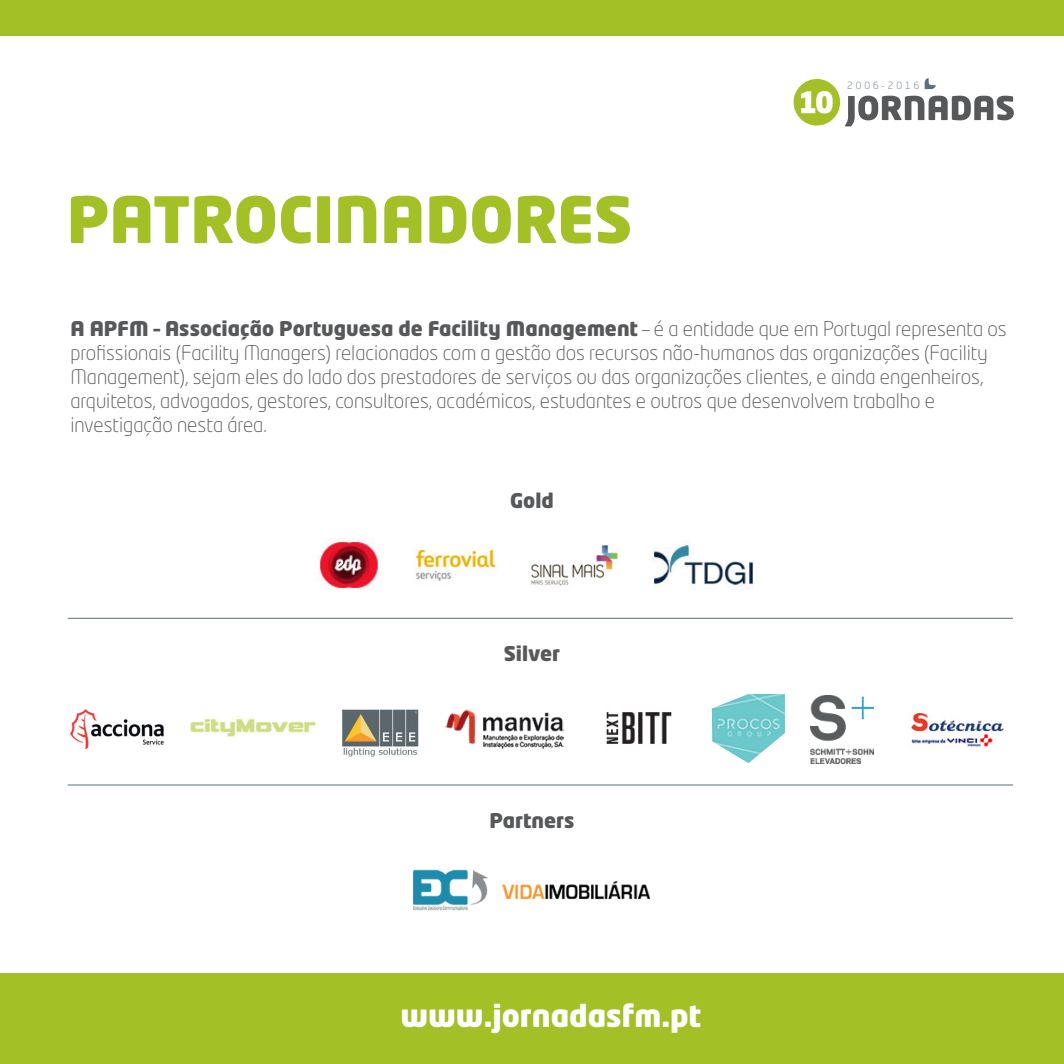
<style>
.page{position:relative;width:1064px;height:1064px;background:#fff}
.page>*{position:absolute;margin:0;border:0;box-sizing:border-box;transform-origin:0 0}
.t1{font:900 63px "Neo Tech Std";color:#a3c027}
.t2{font:900 30px "Neo Tech Std";color:#fff}
.t3{font:300 20px/24px "Neo Tech Std";color:#57585a}
.t4{font:900 20px "Neo Tech Std";color:#57585a}
.t5{font:300 9.75px "Neo Tech Std";letter-spacing:.3em;color:#596e7f}
.s1{font-weight:900}
</style>
<div class="page">
<svg style="left:845px;top:96px;width:168px;height:30px"></svg>
<svg style="left:924px;top:78px;width:11px;height:11px"></svg>
<div style="left:793px;top:79px;width:46px;height:46px;background:#a3c027;border-radius:50%"></div>
<svg style="left:801px;top:91px;width:31px;height:22px"></svg>
<div style="left:0;top:0;width:1063px;height:36px;background:#a3c027"></div>
<div style="left:0;top:973px;width:1063px;height:90px;background:#a3c027"></div>
<img style="left:314px;top:538px;width:68px;height:52px">
<img style="left:414px;top:549px;width:82px;height:32px">
<img style="left:531px;top:545px;width:89px;height:41px">
<img style="left:653px;top:541px;width:100px;height:44px">
<img style="left:190px;top:718px;width:125px;height:19px">
<img style="left:445px;top:709px;width:119px;height:39px">
<img style="left:606px;top:712px;width:66px;height:32px">
<img style="left:911px;top:712px;width:93px;height:35px">
<img style="left:413px;top:869px;width:74px;height:41px">
<img style="left:502px;top:881px;width:148px;height:19px">
<hr style="left:68px;top:617px;width:944px;height:1px;background:#596e7f">
<hr style="left:68px;top:784px;width:944px;height:1px;background:#596e7f">
<img style="left:711px;top:693px;width:73px;height:69px">
<img style="left:70px;top:709px;width:94px;height:39px">
<img style="left:810px;top:695px;width:63px;height:67px">
<img style="left:342px;top:709px;width:77px;height:47px">
<h1 class="t1" style="left:67px;top:178px;width:567px">PATROCINADORES</h1>
<p class="t5" style="left:846px;top:80px;width:74px">2006-2016</p>
<p class="t3" style="left:70px;top:316px;width:937px"><span class="s1">A APFM – Associação Portuguesa de Facility Management</span> – é a entidade que em Portugal representa os profissionais (Facility Managers) relacionados com a gestão dos recursos não-humanos das organizações (Facility Management), sejam eles do lado dos prestadores de serviços ou das organizações clientes, e ainda engenheiros, arquitetos, advogados, gestores, consultores, académicos, estudantes e outros que desenvolvem trabalho e investigação nesta área.</p>
<p class="t4" style="left:510px;top:487px;width:45px">Gold</p>
<p class="t4" style="left:503px;top:640px;width:58px">Silver</p>
<p class="t4" style="left:489px;top:806px;width:86px">Partners</p>
<h2 class="t2" style="left:400px;top:995px;width:302px">www.jornadasfm.pt</h2>
</div>
